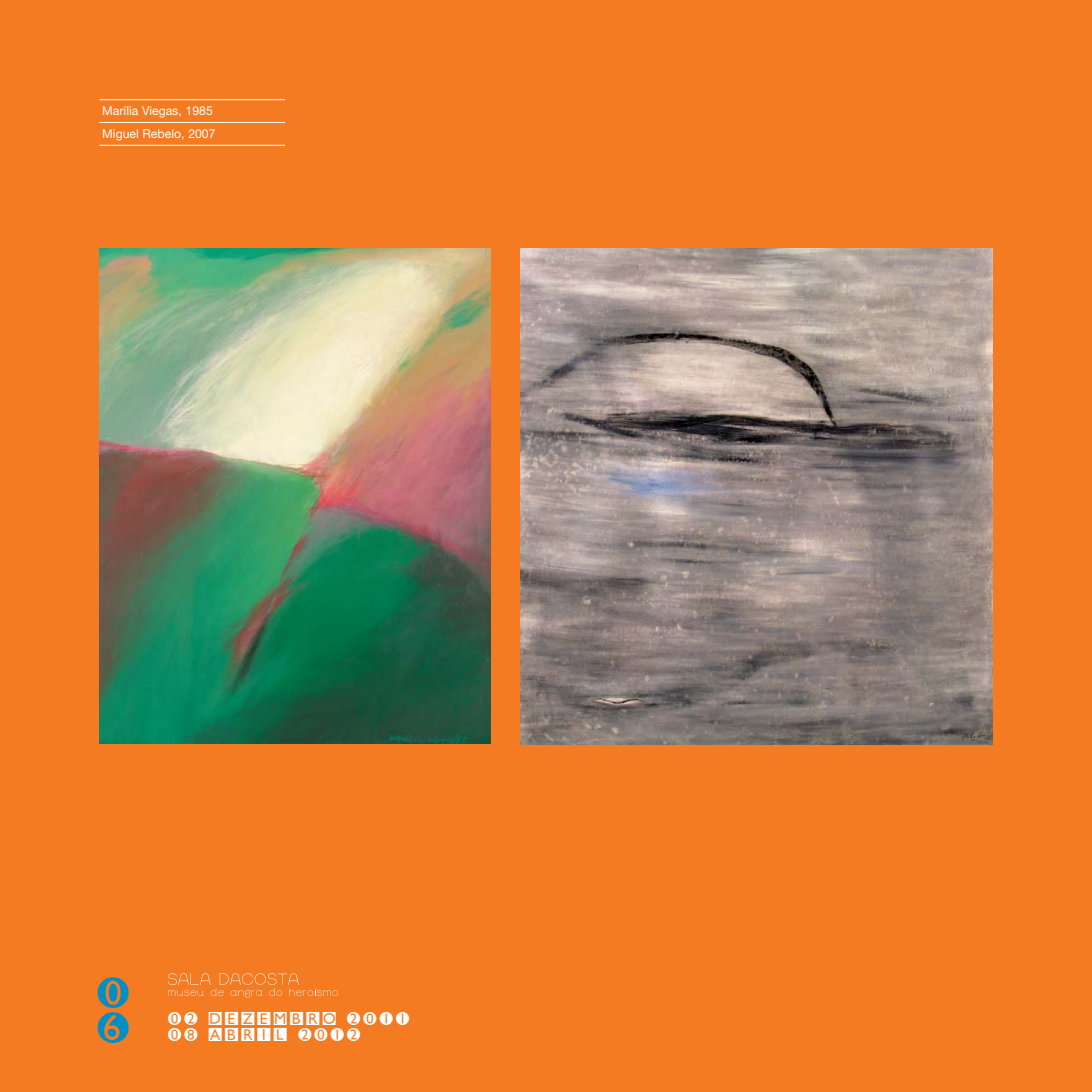
<style>
.page{position:relative;width:1092px;height:1092px;background:#fff}
.page>*{position:absolute;margin:0;border:0;box-sizing:border-box;transform-origin:0 0}
.t1{font:38.5px/35px "Omaha Dings";color:#008fc5}
.t2{font:16.28px/16.3px "Omaha Dings";color:#fff}
.t3{font:12.25px/22.8px "Helvetica Neue";color:#fff}
</style>
<div class="page">
<div style="left:0;top:0;width:1091px;height:1091px;background:#f47b21"></div>
<svg style="left:168px;top:973px;width:170px;height:24px"></svg>
<hr style="left:99px;top:122px;width:186px;height:1px;background:#fff">
<hr style="left:99px;top:99px;width:186px;height:1px;background:#fff">
<hr style="left:99px;top:145px;width:186px;height:1px;background:#fff">
<img style="left:99px;top:248px;width:391px;height:496px">
<img style="left:521px;top:248px;width:471px;height:496px">
<p class="t3" style="left:102px;top:99px;width:115px">Marília Viegas, 1985<br>Miguel Rebelo, 2007</p>
<h1 class="t1" style="left:98px;top:978px;width:40px">0<br>6</h1>
<h2 class="t2" style="left:168px;top:1011px;width:246px">02 DEZEMBRO 2011<br>08 ABRIL 2012</h2>
</div>
